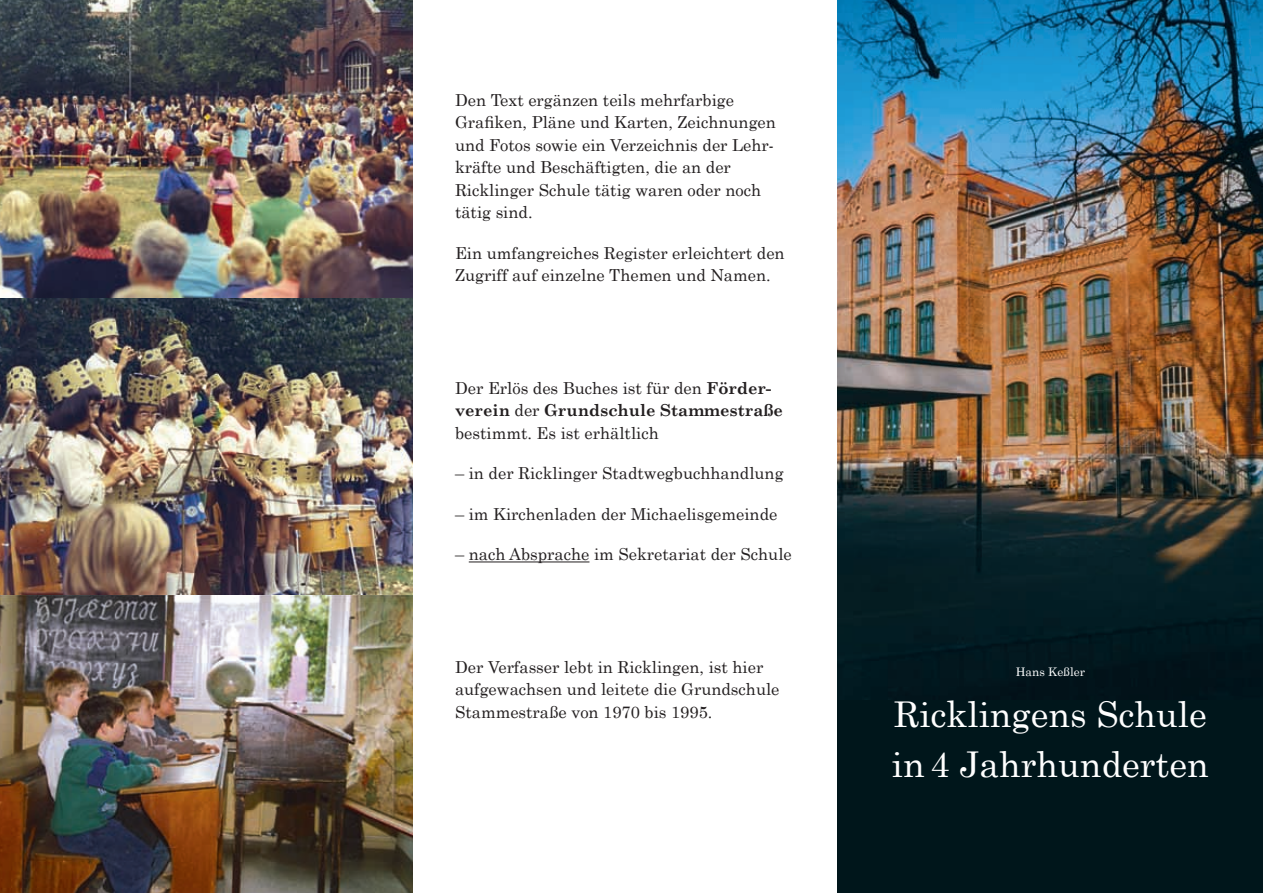
<style>
.page{position:relative;width:1263px;height:893px;background:#fff}
.page>*{position:absolute;margin:0;border:0;box-sizing:border-box;transform-origin:0 0}
.t1{font:35.55px/49.5px "Century Schoolbook";color:#fff}
.t2{font:16.5px/22.5px "Century Schoolbook";color:#231f20}
.t3{font:11.85px "Century Schoolbook";color:#fff}
.s1{font-weight:700}
</style>
<div class="page">
<div style="left:838px;top:666px;width:425px;height:227px;background:#00161b"></div>
<img style="left:838px;top:0;width:425px;height:700px">
<img style="left:0;top:0;width:412px;height:893px">
<hr style="left:469px;top:561px;width:120px;height:1px;background:#231f20">
<p class="t2" style="left:455px;top:88px;width:322px">Den Text ergänzen teils mehrfarbige Grafiken, Pläne und Karten, Zeichnungen und Fotos sowie ein Verzeichnis der Lehr&shy;kräfte und Beschäftigten, die an der Ricklinger Schule tätig waren oder noch tätig sind.</p>
<p class="t2" style="left:455px;top:241px;width:331px">Ein umfangreiches Register erleichtert den<br>Zugriff auf einzelne Themen und Namen.</p>
<p class="t2" style="left:455px;top:376px;width:330px">Der Erlös des Buches ist für den <span class="s1">Förder&shy;verein</span> der <span class="s1">Grundschule Stammestraße </span>bestimmt. Es ist erhältlich</p>
<p class="t2" style="left:455px;top:462px;width:330px">– in der Ricklinger Stadtwegbuchhandlung</p>
<p class="t2" style="left:455px;top:502px;width:324px">– im Kirchenladen der Michaelisgemeinde</p>
<p class="t2" style="left:455px;top:543px;width:338px">– nach Absprache im Sekretariat der Schule</p>
<p class="t2" style="left:455px;top:655px;width:326px">Der Verfasser lebt in Ricklingen, ist hier aufgewachsen und leitete die Grundschule<br>Stammestraße von 1970 bis 1995.</p>
<p class="t3" style="left:1016px;top:664px;width:71px">Hans Keßler</p>
<h1 class="t1" style="left:892px;top:689px;width:318px">Ricklingens Schule in 4 Jahrhunderten</h1>
</div>
